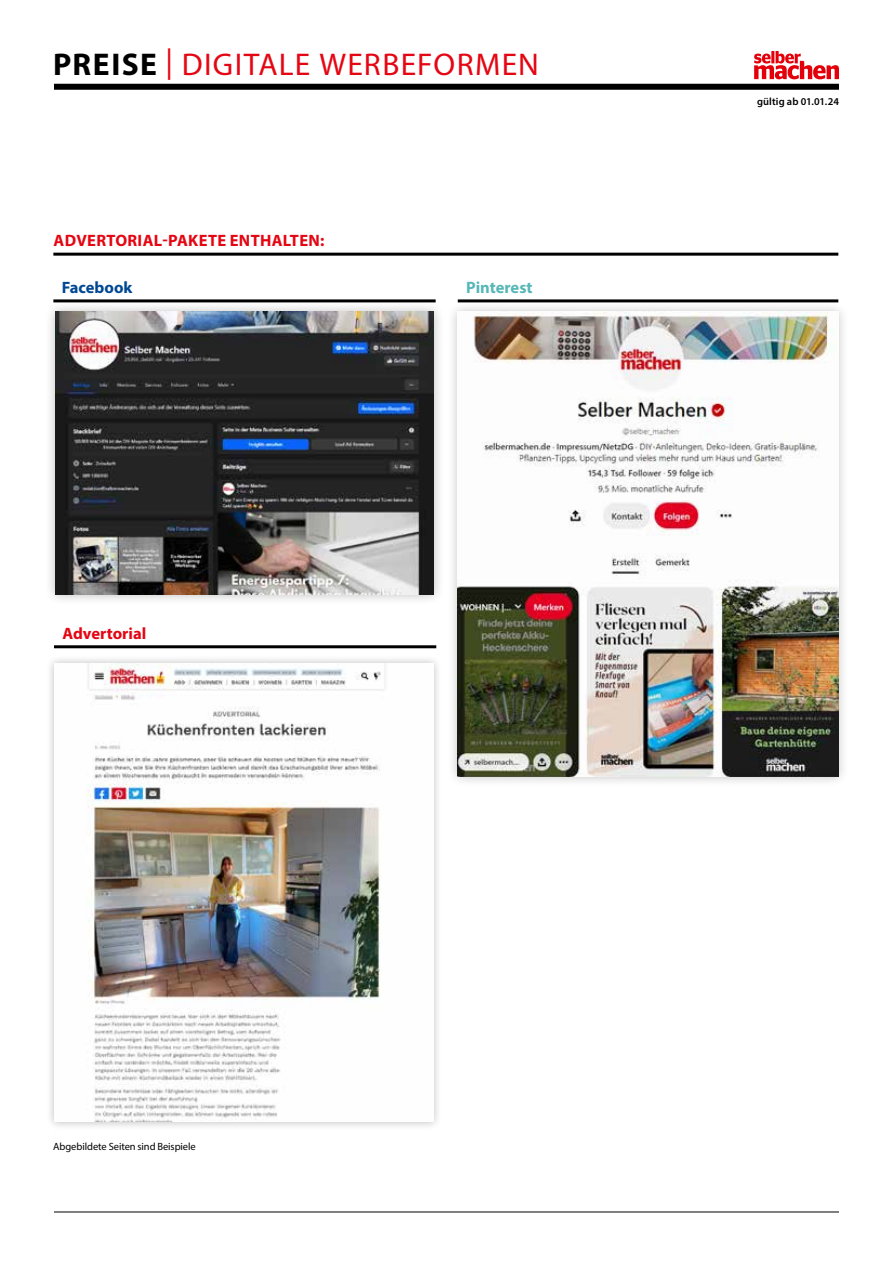
<style>
.page{position:relative;width:893px;height:1263px;background:#fff}
.page>*{position:absolute;margin:0;border:0;box-sizing:border-box;transform-origin:0 0}
.t1{font:31.5px "Myriad Pro";letter-spacing:.04em;color:#e40613}
.t2{font:700 16.5px "Myriad Pro";letter-spacing:.02em;color:#e40613}
.t3{font:700 16.5px "Myriad Pro";color:#e40613}
.t4{font:700 16.5px "Myriad Pro";letter-spacing:-.005em;color:#57b7b8}
.t5{font:700 16.5px "Myriad Pro";color:#004893}
.t6{font:10.5px "Myriad Pro";letter-spacing:-.005em;color:#000}
.t7{font:600 10.5px "Myriad Pro";letter-spacing:.015em;color:#000}
.s1{font-weight:700;color:#000}
</style>
<div class="page">
<div style="left:54px;top:84px;width:785px;height:6px;background:#000"></div>
<hr style="left:54px;top:1212px;width:785px;height:1px;background:#000">
<hr style="left:53px;top:253px;width:785px;height:3px;background:#000">
<hr style="left:53px;top:299px;width:383px;height:3px;background:#000">
<hr style="left:54px;top:645px;width:382px;height:3px;background:#000">
<hr style="left:458px;top:299px;width:380px;height:3px;background:#000">
<div style="left:44px;top:301px;width:401px;height:305px;background:#000;opacity:.25"></div>
<img style="left:56px;top:312px;width:377px;height:283px">
<div style="left:447px;top:301px;width:402px;height:486px;background:#000;opacity:.25"></div>
<img style="left:458px;top:312px;width:380px;height:464px">
<div style="left:45px;top:655px;width:397px;height:475px;background:#000;opacity:.25"></div>
<img style="left:54px;top:663px;width:380px;height:459px">
<svg style="left:754px;top:51px;width:85px;height:28px"></svg>
<h1 class="t1" style="left:53px;top:45px;width:487px"><span class="s1">PREISE</span> | DIGITALE WERBEFORMEN</h1>
<h2 class="t2" style="left:54px;top:230px;width:272px">ADVERTORIAL-PAKETE ENTHALTEN:</h2>
<h2 class="t5" style="left:62px;top:277px;width:72px">Facebook</h2>
<h2 class="t3" style="left:63px;top:623px;width:85px">Advertorial</h2>
<h2 class="t4" style="left:466px;top:277px;width:68px">Pinterest</h2>
<p class="t6" style="left:53px;top:1140px;width:144px">Abgebildete Seiten sind Beispiele</p>
<p class="t7" style="left:757px;top:95px;width:83px">gültig ab 01.01.24</p>
</div>
